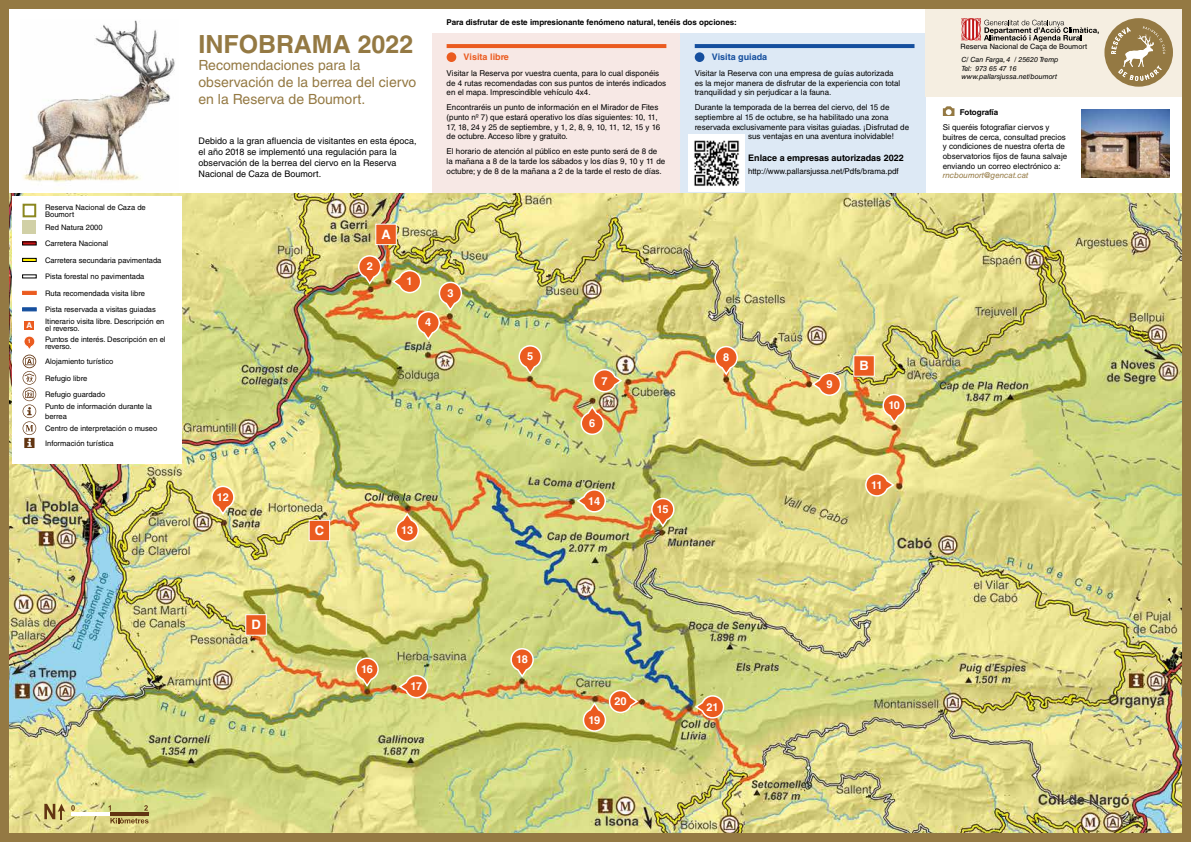
<style>
.page{position:relative;width:1191px;height:842px;background:#fff}
.page>*{position:absolute;margin:0;border:0;box-sizing:border-box;transform-origin:0 0}
.t1{font:700 25px "Helvetica LT Std";color:#947943}
.t2{font:14px/16.8px "Helvetica LT Std";color:#947943}
.t3{font:700 13px "Helvetica LT Std";color:#fff}
.t4{font:700 11px "Helvetica LT Std";letter-spacing:-.035em;color:#fff}
.t5{font:9px/10.8px "Helvetica LT Std";color:#000}
.t6{font:700 9px "Helvetica LT Std";color:#000}
.t7{font:700 9px "Helvetica LT Std";color:#154f9e}
.t8{font:700 9px "Helvetica LT Std";color:#eb5b1f}
.t9{font:8px/9.6px "Helvetica LT Std";color:#000}
.t10{font:700 8px "Helvetica LT Std";color:#000}
.t11{font:italic 8px "Helvetica LT Std";color:#947943}
.t12{font:700 8px "Helvetica LT Std";color:#fff}
.t13{font:7.6px/16.5px "Helvetica LT Std";color:#000}
.t14{font:7.3px "Helvetica LT Std";color:#000}
.t15{font:italic 7.1px/8.5px "Helvetica LT Std";color:#000}
.t16{font:700 5.4px "Helvetica LT Std";color:#fff}
</style>
<div class="page">
<img style="left:9px;top:193px;width:1173px;height:640px">
<div style="left:432px;top:33px;width:248px;height:160px;background:#f7e8e5"></div>
<div style="left:680px;top:33px;width:245px;height:160px;background:#dde9f5"></div>
<div style="left:925px;top:9px;width:257px;height:88px;background:#f5eee1"></div>
<img style="left:23px;top:20px;width:152px;height:163px">
<img style="left:688px;top:135px;width:56px;height:56px">
<svg style="left:1104px;top:18px;width:69px;height:69px"></svg>
<div style="left:446px;top:52px;width:10px;height:10px;background:#eb5b1f;border-radius:50%"></div>
<div style="left:694px;top:52px;width:10px;height:10px;background:#154f9e;border-radius:50%"></div>
<svg style="left:446px;top:44px;width:220px;height:4px"></svg>
<svg style="left:694px;top:44px;width:220px;height:4px"></svg>
<svg style="left:943px;top:106px;width:11px;height:10px"></svg>
<img style="left:1081px;top:109px;width:88px;height:68px">
<svg style="left:961px;top:18px;width:137px;height:24px"></svg>
<div style="left:12px;top:197px;width:169px;height:267px;background:#fff"></div>
<div style="left:23px;top:204px;width:13px;height:13px;border:2px solid #8b8720"></div>
<div style="left:23px;top:220px;width:13px;height:14px;background:#d1d0a6"></div>
<div style="left:22px;top:258px;width:15px;height:4px;border:1px solid #000"></div>
<div style="left:22px;top:291px;width:15px;height:4px;background:#eb5b1f;border:1px solid #eb5b1f"></div>
<svg style="left:22px;top:307px;width:15px;height:4px"></svg>
<div style="left:25px;top:321px;width:9px;height:8px;background:#eb5b1f"></div>
<svg style="left:23px;top:336px;width:13px;height:112px"></svg>
<hr style="left:72px;top:812px;width:38px;height:4px;background:#fff">
<hr style="left:110px;top:812px;width:38px;height:4px;background:#623512">
<svg style="left:71px;top:805px;width:4px;height:6px"></svg>
<svg style="left:108px;top:805px;width:3px;height:6px"></svg>
<svg style="left:144px;top:805px;width:4px;height:6px"></svg>
<svg style="left:110px;top:818px;width:39px;height:5px"></svg>
<svg style="left:44px;top:804px;width:21px;height:15px"></svg>
<svg style="left:354px;top:657px;width:25px;height:31px"></svg>
<svg style="left:509px;top:647px;width:25px;height:31px"></svg>
<svg style="left:210px;top:485px;width:25px;height:31px"></svg>
<svg style="left:650px;top:497px;width:25px;height:31px"></svg>
<svg style="left:518px;top:344px;width:24px;height:31px"></svg>
<svg style="left:580px;top:405px;width:25px;height:31px"></svg>
<svg style="left:395px;top:512px;width:25px;height:31px"></svg>
<svg style="left:357px;top:254px;width:25px;height:31px"></svg>
<svg style="left:714px;top:345px;width:24px;height:31px"></svg>
<svg style="left:881px;top:393px;width:25px;height:31px"></svg>
<svg style="left:811px;top:372px;width:31px;height:25px"></svg>
<img style="left:391px;top:269px;width:72px;height:72px">
<svg style="left:398px;top:674px;width:31px;height:25px"></svg>
<svg style="left:576px;top:488px;width:31px;height:25px"></svg>
<svg style="left:694px;top:694px;width:31px;height:25px"></svg>
<svg style="left:582px;top:689px;width:57px;height:43px;background:#ddb16d"></svg>
<svg style="left:864px;top:472px;width:31px;height:25px"></svg>
<svg style="left:592px;top:368px;width:31px;height:25px"></svg>
<div style="left:375px;top:224px;width:22px;height:21px;background:#eb5b1f;border:1px solid #fff"></div>
<div style="left:853px;top:355px;width:21px;height:22px;background:#eb5b1f;border:1px solid #fff"></div>
<div style="left:309px;top:520px;width:21px;height:21px;background:#eb5b1f;border:1px solid #fff"></div>
<div style="left:245px;top:614px;width:22px;height:22px;background:#eb5b1f;border:1px solid #fff"></div>
<div style="left:0;top:0;width:1191px;height:9px;background:#947943"></div>
<div style="left:0;top:833px;width:1191px;height:9px;background:#947943"></div>
<div style="left:0;top:0;width:9px;height:842px;background:#947943"></div>
<div style="left:1182px;top:0;width:9px;height:842px;background:#947943"></div>
<p class="t13" style="left:45px;top:204px;width:102px;line-height:7px">Reserva Nacional de Caza de<br>Boumort</p>
<p class="t13" style="left:45px;top:219px;width:118px">Red Natura 2000<br>Carretera Nacional<br>Carretera secundaria pavimentada<br>Pista forestal no pavimentada<br>Ruta recomendada visita libre<br>Pista reservada a visitas guiadas</p>
<p class="t12" style="left:27px;top:320px;width:7px">A</p>
<p class="t13" style="left:45px;top:318px;width:121px;line-height:7px">Itinerario visita libre. Descripción en el reverso.</p>
<p class="t16" style="left:28px;top:338px;width:5px">1</p>
<p class="t13" style="left:45px;top:336px;width:122px;line-height:7px">Puntos de interés. Descripción en el reverso.</p>
<p class="t13" style="left:45px;top:353px;width:70px">Alojamiento turístico<br>Refugio libre<br>Refugio guardado</p>
<p class="t13" style="left:45px;top:402px;width:109px;line-height:9.1px">Punto de información durante la berrea</p>
<p class="t13" style="left:45px;top:421px;width:114px;line-height:14.7px">Centro de interpretación o museo<br>Información turística</p>
<p class="t10" style="left:446px;top:17px;width:292px">Para disfrutar de este impresionante fenómeno natural, tenéis dos opciones:</p>
<h1 class="t1" style="left:198px;top:29px;width:216px">INFOBRAMA 2022</h1>
<h2 class="t2" style="left:198px;top:57px;width:219px">Recomendaciones para la observación de la berrea del ciervo en la Reserva de Boumort.</h2>
<p class="t9" style="left:446px;top:68px;width:221px">Visitar la Reserva por vuestra cuenta, para lo cual disponéis de 4 rutas recomendadas con sus puntos de interés indicados en el mapa. Imprescindible vehículo 4x4.</p>
<p class="t9" style="left:446px;top:103px;width:215px">Encontraréis un punto de información en el Mirador de Fites (punto nº 7) que estará operativo los días siguientes: 10, 11, 17, 18, 24 y 25 de septiembre, y 1, 2, 8, 9, 10, 11, 12, 15 y 16 de octubre. Acceso libre y gratuito.</p>
<p class="t9" style="left:446px;top:147px;width:220px">El horario de atención al público en este punto será de 8 de la mañana a 8 de la tarde los sábados y los días 9, 10 y 11 de octubre; y de 8 de la mañana a 2 de la tarde el resto de días.</p>
<p class="t8" style="left:463px;top:52px;width:47px">Visita libre</p>
<p class="t7" style="left:711px;top:52px;width:57px">Visita guiada</p>
<p class="t9" style="left:694px;top:68px;width:207px">Visitar la Reserva con una empresa de guías autorizada es la mejor manera de disfrutar de la experiencia con total tranquilidad y sin perjudicar a la fauna.</p>
<p class="t9" style="left:694px;top:103px;width:196px">Durante la temporada de la berrea del ciervo, del 15 de</p>
<p class="t9" style="left:694px;top:112px;width:195px">septiembre al 15 de octubre, se ha habilitado una zona</p>
<p class="t9" style="left:694px;top:122px;width:216px">reservada exclusivamente para visitas guiadas. ¡Disfrutad de</p>
<p class="t9" style="left:748px;top:132px;width:147px">sus ventajas en una aventura inolvidable!</p>
<p class="t5" style="left:198px;top:136px;width:220px">Debido a la gran afluencia de visitantes en esta época, el año 2018 se implementó una regulación para la observación de la berrea del ciervo en la Reserva Nacional de Caza de Boumort.</p>
<p class="t6" style="left:748px;top:153px;width:157px">Enlace a empresas autorizadas 2022</p>
<p class="t9" style="left:748px;top:166px;width:152px">http://www.pallarsjussa.net/Pdfs/brama.pdf</p>
<h3 class="t4" style="left:217px;top:490px;width:13px">12</h3>
<h3 class="t3" style="left:381px;top:226px;width:11px">A</h3>
<h3 class="t4" style="left:367px;top:260px;width:8px">2</h3>
<h3 class="t4" style="left:406px;top:275px;width:8px">1</h3>
<h3 class="t4" style="left:425px;top:316px;width:8px">4</h3>
<h3 class="t4" style="left:447px;top:286px;width:8px">3</h3>
<h3 class="t3" style="left:315px;top:522px;width:11px">C</h3>
<h3 class="t4" style="left:401px;top:523px;width:13px">13</h3>
<h3 class="t4" style="left:527px;top:350px;width:8px">5</h3>
<h3 class="t4" style="left:601px;top:374px;width:8px">7</h3>
<h3 class="t4" style="left:589px;top:416px;width:8px">6</h3>
<h3 class="t4" style="left:588px;top:494px;width:13px">14</h3>
<h3 class="t4" style="left:657px;top:502px;width:13px">15</h3>
<h3 class="t4" style="left:723px;top:351px;width:8px">8</h3>
<h3 class="t4" style="left:826px;top:377px;width:8px">9</h3>
<h3 class="t3" style="left:859px;top:358px;width:11px">B</h3>
<h3 class="t4" style="left:888px;top:398px;width:13px">10</h3>
<h3 class="t4" style="left:871px;top:478px;width:13px">11</h3>
<h3 class="t3" style="left:251px;top:617px;width:11px">D</h3>
<h3 class="t4" style="left:361px;top:662px;width:13px">16</h3>
<h3 class="t4" style="left:410px;top:680px;width:13px">17</h3>
<h3 class="t4" style="left:516px;top:653px;width:13px">18</h3>
<h3 class="t4" style="left:588px;top:713px;width:13px">19</h3>
<h3 class="t4" style="left:614px;top:695px;width:14px">20</h3>
<h3 class="t4" style="left:706px;top:700px;width:14px">21</h3>
<p class="t14" style="left:960px;top:42px;width:128px">Reserva Nacional de Caça de Boumort</p>
<p class="t15" style="left:961px;top:55px;width:99px">C/ Can Farga, 4 / 25620 Tremp<br>Tel: 973 65 47 16 www.pallarsjussa.net/boumort</p>
<p class="t10" style="left:960px;top:107px;width:40px">Fotografía</p>
<p class="t9" style="left:943px;top:123px;width:126px">Si queréis fotografiar ciervos y buitres de cerca, consultad precios y condiciones de nuestra oferta de observatorios fijos de fauna salvaje enviando un correo electrónico a:</p>
<p class="t11" style="left:943px;top:171px;width:87px">rncboumort@gencat.cat</p>
</div>
